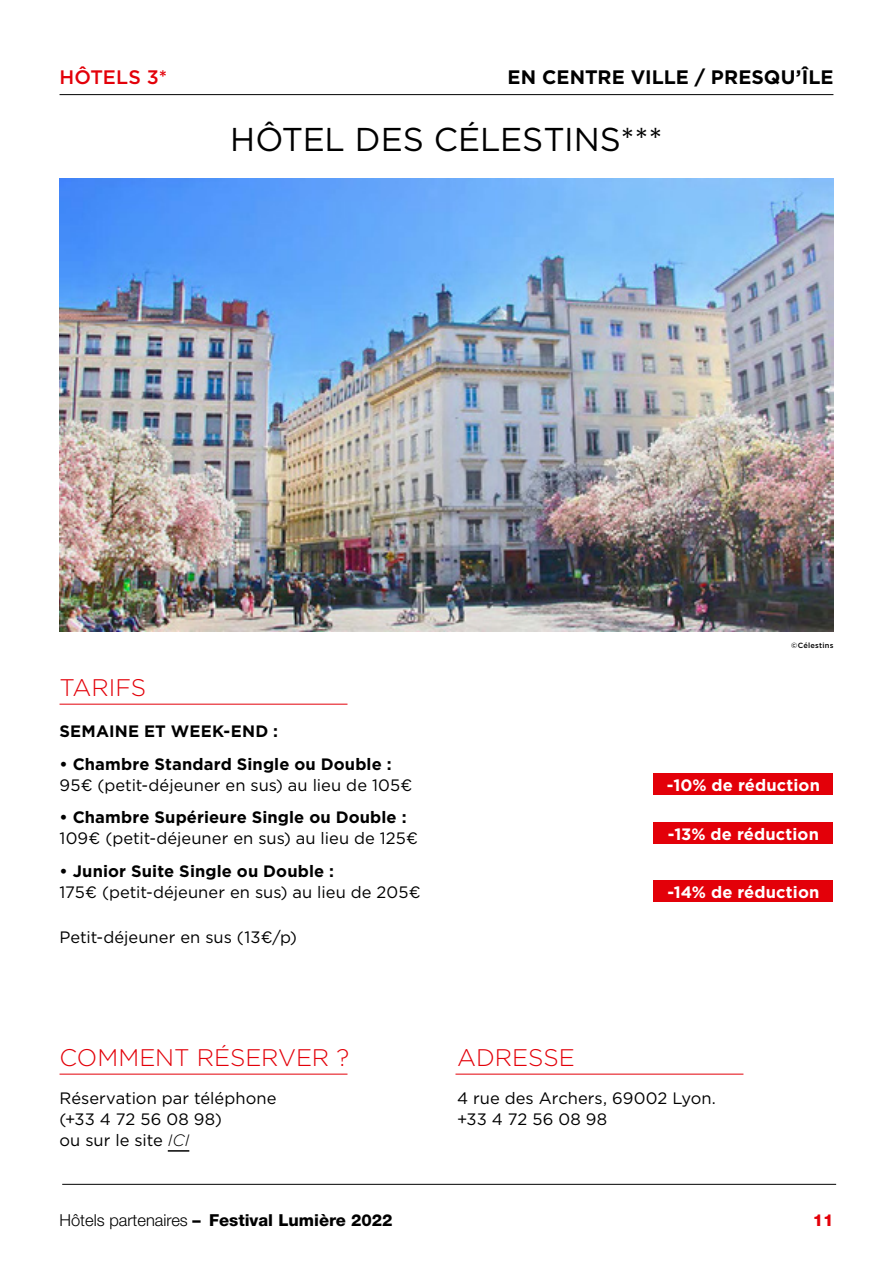
<style>
.page{position:relative;width:893px;height:1263px;background:#fff}
.page>*{position:absolute;margin:0;border:0;box-sizing:border-box;transform-origin:0 0}
.t1{font:33px "Gotham";color:#000}
.t2{font:300 24px "Gotham";letter-spacing:-.005em;color:#e30009}
.t3{font:700 19.5px "Gotham";letter-spacing:.005em;color:#000}
.t4{font:500 19.5px "Gotham";letter-spacing:.005em;color:#e30009}
.t5{font:16.5px/21px "Gotham";color:#000}
.t6{font:700 16.5px "Gotham";letter-spacing:.01em;color:#000}
.t7{font:700 16.5px "Gotham";letter-spacing:.01em;color:#fff}
.t8{font:800 16.5px "Helvetica Neue LT Std";color:#000}
.t9{font:800 16.5px "Helvetica Neue LT Std";color:#e30009}
.t10{font:500 7.5px "Gotham";letter-spacing:.025em;color:#000}
.s1{font-weight:300;font-style:italic}
.s2{font-weight:300}
</style>
<div class="page">
<hr style="left:60px;top:94px;width:773px;height:1px;background:#000">
<hr style="left:62px;top:1184px;width:774px;height:1px;background:#000">
<img style="left:60px;top:179px;width:773px;height:452px">
<div style="left:653px;top:773px;width:180px;height:22px;background:#e30009"></div>
<div style="left:653px;top:823px;width:180px;height:21px;background:#e30009"></div>
<div style="left:653px;top:880px;width:180px;height:22px;background:#e30009"></div>
<hr style="left:60px;top:704px;width:287px;height:1px;background:#e30009">
<hr style="left:168px;top:1150px;width:21px;height:2px;background:#000">
<hr style="left:60px;top:1074px;width:287px;height:1px;background:#e30009">
<hr style="left:455px;top:1074px;width:288px;height:1px;background:#e30009">
<p class="t4" style="left:60px;top:64px;width:109px">HÔTELS 3*</p>
<p class="t3" style="left:507px;top:64px;width:327px">EN CENTRE VILLE / PRESQU’ÎLE</p>
<h1 class="t1" style="left:230px;top:118px;width:434px">HÔTEL DES CÉLESTINS***</h1>
<p class="t10" style="left:791px;top:640px;width:44px">©Célestins</p>
<h2 class="t2" style="left:60px;top:672px;width:88px">TARIFS</h2>
<p class="t6" style="left:60px;top:720px;width:220px">SEMAINE ET WEEK-END :</p>
<p class="t6" style="left:60px;top:753px;width:334px">• Chambre Standard Single ou Double :</p>
<p class="t5" style="left:60px;top:774px;width:354px">95€ (petit-déjeuner en sus) au lieu de 105€</p>
<p class="t7" style="left:667px;top:774px;width:155px">-10% de réduction</p>
<p class="t6" style="left:60px;top:806px;width:349px">• Chambre Supérieure Single ou Double :</p>
<p class="t5" style="left:60px;top:827px;width:360px">109€ (petit-déjeuner en sus) au lieu de 125€</p>
<p class="t7" style="left:668px;top:823px;width:153px">-13% de réduction</p>
<p class="t6" style="left:60px;top:860px;width:276px">• Junior Suite Single ou Double :</p>
<p class="t5" style="left:60px;top:881px;width:363px">175€ (petit-déjeuner en sus) au lieu de 205€</p>
<p class="t7" style="left:668px;top:881px;width:153px">-14% de réduction</p>
<p class="t5" style="left:60px;top:926px;width:239px">Petit-déjeuner en sus (13€/p)</p>
<h2 class="t2" style="left:60px;top:1043px;width:291px">COMMENT RÉSERVER ?</h2>
<p class="t5" style="left:60px;top:1088px;width:218px">Réservation par téléphone (+33 4 72 56 08 98)<br>ou sur le site <span class="s1">ICI</span></p>
<h2 class="t2" style="left:457px;top:1043px;width:119px">ADRESSE</h2>
<p class="t5" style="left:457px;top:1088px;width:260px">4 rue des Archers, 69002 Lyon. +33 4 72 56 08 98</p>
<p class="t8" style="left:60px;top:1210px;width:335px"><span class="s2">Hôtels partenaires</span> – Festival Lumière 2022</p>
<p class="t9" style="left:813px;top:1210px;width:22px">11</p>
</div>
